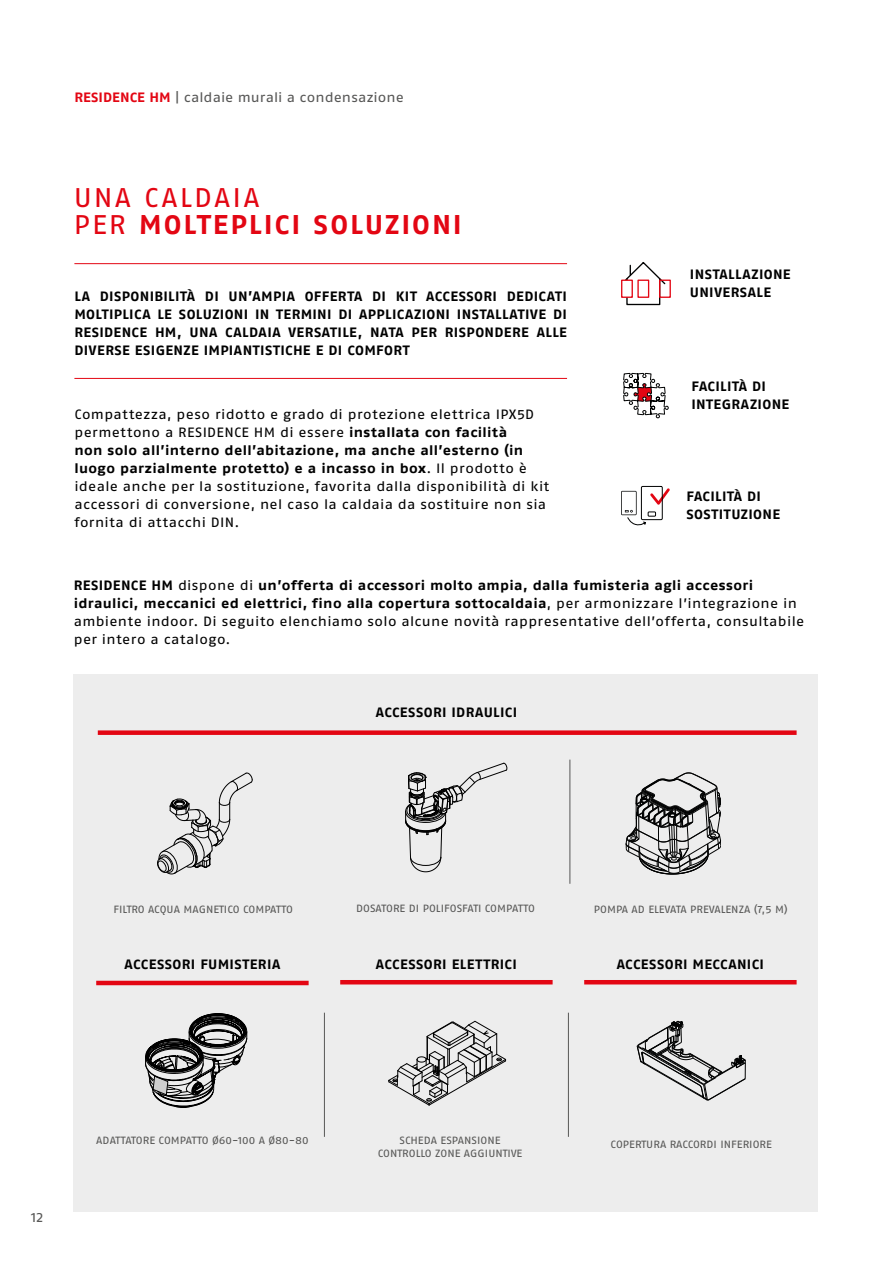
<style>
.page{position:relative;width:893px;height:1263px;background:#fff}
.page>*{position:absolute;margin:0;border:0;box-sizing:border-box;transform-origin:0 0}
.t1{font:700 27px/27px "Fago Ex Lf";letter-spacing:.07em;color:#e30613}
.t2{font:13.5px/18px "Fago Ex Lf";letter-spacing:.03em;color:#000}
.t3{font:700 13.5px/18px "Fago Ex Lf";letter-spacing:.03em;color:#000}
.t4{font:13.5px "Fago Ex Lf";color:#575756}
.t5{font:10.5px/12.6px "Fago Ex Lf";letter-spacing:.005em;color:#575756;text-align:center}
.s1{font-weight:700;color:#e30613}
.s2{font-weight:400}
.s3{font-weight:700}
</style>
<div class="page">
<div style="left:74px;top:674px;width:744px;height:538px;background:#ededed"></div>
<hr style="left:74px;top:378px;width:493px;height:1px;background:#e30613">
<hr style="left:74px;top:263px;width:493px;height:1px;background:#e30613">
<svg style="left:145px;top:1013px;width:102px;height:95px"></svg>
<svg style="left:157px;top:773px;width:96px;height:101px"></svg>
<svg style="left:389px;top:1021px;width:117px;height:84px"></svg>
<svg style="left:626px;top:773px;width:95px;height:101px"></svg>
<svg style="left:621px;top:262px;width:50px;height:44px"></svg>
<svg style="left:621px;top:486px;width:49px;height:40px"></svg>
<svg style="left:623px;top:372px;width:46px;height:47px"></svg>
<svg style="left:637px;top:1021px;width:109px;height:79px"></svg>
<div style="left:98px;top:730px;width:699px;height:5px;background:#e30613"></div>
<hr style="left:96px;top:981px;width:213px;height:4px;background:#e30613">
<hr style="left:340px;top:980px;width:213px;height:4px;background:#e30613">
<hr style="left:584px;top:980px;width:213px;height:4px;background:#e30613">
<hr style="left:570px;top:760px;width:1px;height:124px;background:#575756">
<hr style="left:568px;top:1013px;width:1px;height:124px;background:#575756">
<hr style="left:324px;top:1013px;width:1px;height:124px;background:#575756">
<svg style="left:405px;top:763px;width:102px;height:109px"></svg>
<p class="t4" style="left:74px;top:89px;width:331px"><span class="s1">RESIDENCE HM</span> | caldaie murali a condensazione</p>
<h1 class="t1" style="left:74px;top:183px;width:389px"><span class="s2">UNA CALDAIA<br>PER</span> MOLTEPLICI SOLUZIONI</h1>
<p class="t3" style="left:74px;top:287px;width:494px;text-align:justify">LA DISPONIBILITÀ DI UN’AMPIA OFFERTA DI KIT ACCESSORI DEDICATI MOLTIPLICA LE SOLUZIONI IN TERMINI DI APPLICAZIONI INSTALLATIVE DI RESIDENCE HM, UNA CALDAIA VERSATILE, NATA PER RISPONDERE ALLE DIVERSE ESIGENZE IMPIANTISTICHE E DI COMFORT</p>
<p class="t2" style="left:74px;top:404px;width:476px">Compattezza, peso ridotto e grado di protezione elettrica IPX5D permettono a RESIDENCE HM di essere <span class="s3">installata con facilità<br>non solo all’interno dell’abitazione, ma anche all’esterno (in luogo parzialmente protetto) e a incasso in box</span>. Il prodotto è ideale anche per la sostituzione, favorita dalla disponibilità di kit accessori di conversione, nel caso la caldaia da sostituire non sia fornita di attacchi DIN.</p>
<p class="t3" style="left:690px;top:265px;width:102px">INSTALLAZIONE<br>UNIVERSALE</p>
<p class="t3" style="left:691px;top:377px;width:99px">FACILITÀ DI<br>INTEGRAZIONE</p>
<p class="t3" style="left:686px;top:488px;width:95px">FACILITÀ DI<br>SOSTITUZIONE</p>
<p class="t2" style="left:74px;top:576px;width:732px"><span class="s3">RESIDENCE HM</span> dispone di <span class="s3">un’offerta di accessori molto ampia, dalla fumisteria agli accessori idraulici, meccanici ed elettrici, fino alla copertura sottocaldaia</span>, per armonizzare l’integrazione in ambiente indoor. Di seguito elenchiamo solo alcune novità rappresentative dell’offerta, consultabile per intero a catalogo.</p>
<p class="t3" style="left:376px;top:703px;width:143px">ACCESSORI IDRAULICI</p>
<p class="t5" style="left:113px;top:902px;width:181px">FILTRO ACQUA MAGNETICO COMPATTO</p>
<p class="t5" style="left:356px;top:902px;width:180px">DOSATORE DI POLIFOSFATI COMPATTO</p>
<p class="t5" style="left:594px;top:902px;width:196px">POMPA AD ELEVATA PREVALENZA (7,5 M)</p>
<p class="t3" style="left:125px;top:955px;width:157px">ACCESSORI FUMISTERIA</p>
<p class="t3" style="left:376px;top:955px;width:142px">ACCESSORI ELETTRICI</p>
<p class="t3" style="left:617px;top:955px;width:149px">ACCESSORI MECCANICI</p>
<p class="t4" style="left:31px;top:1209px;width:14px">12</p>
<p class="t5" style="left:96px;top:1133px;width:214px">ADATTATORE COMPATTO Ø60-100 A Ø80-80</p>
<p class="t5" style="left:378px;top:1134px;width:146px">SCHEDA ESPANSIONE<br>CONTROLLO ZONE AGGIUNTIVE</p>
<p class="t5" style="left:611px;top:1138px;width:163px">COPERTURA RACCORDI INFERIORE</p>
</div>
